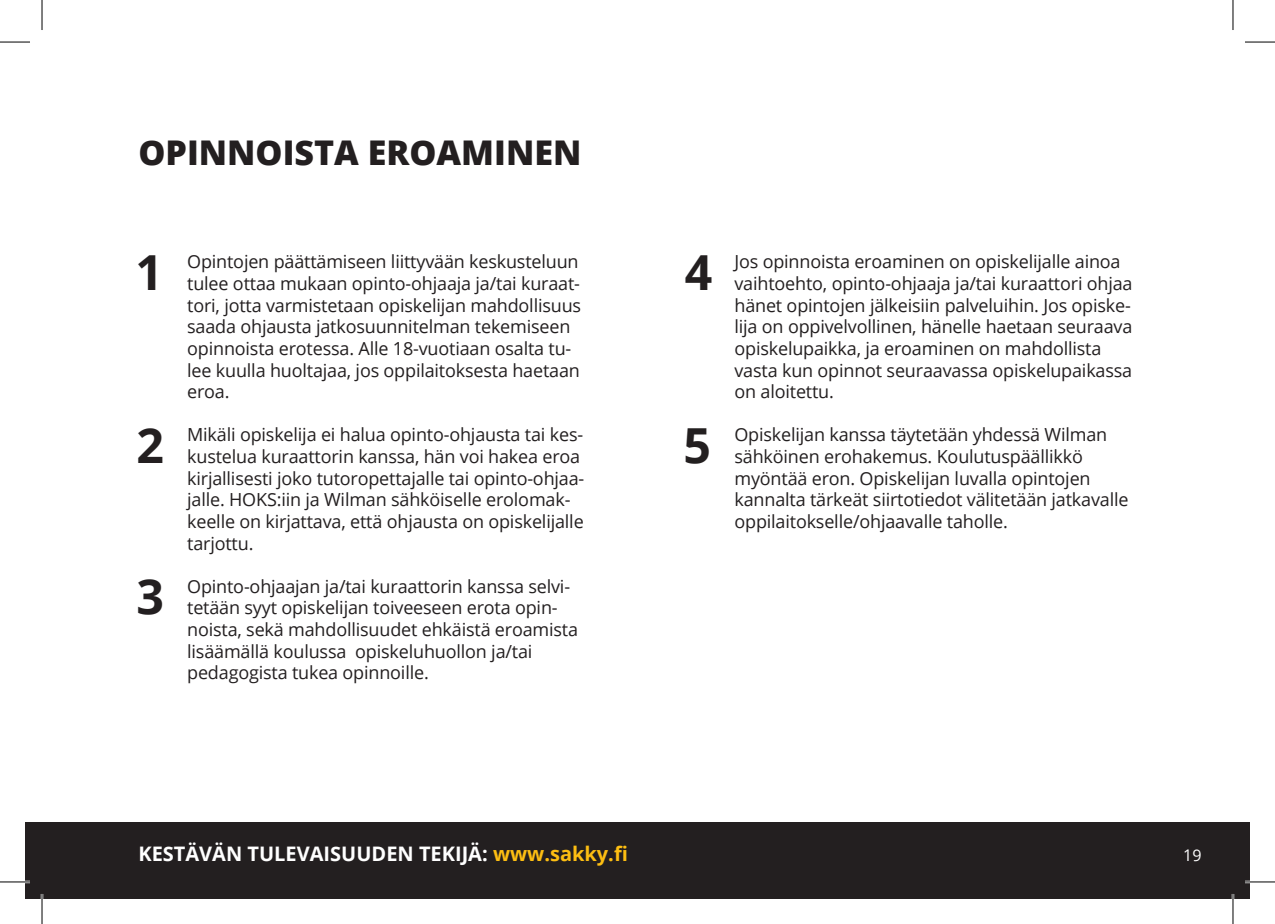
<style>
.page{position:relative;width:1275px;height:924px;background:#fff}
.page>*{position:absolute;margin:0;border:0;box-sizing:border-box;transform-origin:0 0}
.t1{font:700 48.2px "Open Sans";color:#231f20}
.t2{font:800 34px "Open Sans";color:#231f20}
.t3{font:700 20px "Open Sans";color:#fff}
.t4{font:18px/21.6px "Open Sans";letter-spacing:-.01em;color:#231f20}
.t5{font:16px "Open Sans";color:#fff}
.s1{color:#fdbe12}
</style>
<div class="page">
<div style="left:25px;top:822px;width:1225px;height:76px;background:#231f20"></div>
<hr style="left:1231px;top:893px;width:3px;height:30px;background:#fff">
<hr style="left:1232px;top:893px;width:1px;height:30px;background:#000">
<hr style="left:1232px;top:0;width:1px;height:30px;background:#000">
<hr style="left:41px;top:893px;width:2px;height:30px;background:#fff">
<hr style="left:42px;top:893px;width:1px;height:30px;background:#000">
<hr style="left:42px;top:0;width:1px;height:30px;background:#000">
<hr style="left:1245px;top:880px;width:30px;height:2px;background:#fff">
<hr style="left:1245px;top:881px;width:30px;height:1px;background:#000">
<hr style="left:0;top:880px;width:30px;height:2px;background:#fff">
<hr style="left:0;top:881px;width:30px;height:1px;background:#000">
<hr style="left:1245px;top:42px;width:30px;height:1px;background:#000">
<hr style="left:0;top:42px;width:30px;height:1px;background:#000">
<h2 class="t2" style="left:138px;top:126px;width:444px">OPINNOISTA EROAMINEN</h2>
<h1 class="t1" style="left:136px;top:238px;width:29px">1</h1>
<p class="t4" style="left:187px;top:250px;width:395px">Opintojen päättämiseen liittyvään keskusteluun tulee ottaa mukaan opinto-ohjaaja ja/tai kuraat&shy;tori, jotta varmistetaan opiskelijan mahdollisuus saada ohjausta jatkosuunnitelman tekemiseen opinnoista erotessa. Alle 18-vuotiaan osalta tu&shy;lee kuulla huoltajaa, jos oppilaitoksesta haetaan eroa.</p>
<h1 class="t1" style="left:137px;top:411px;width:29px">2</h1>
<p class="t4" style="left:187px;top:423px;width:399px">Mikäli opiskelija ei halua opinto-ohjausta tai kes&shy;kustelua kuraattorin kanssa, hän voi hakea eroa kirjallisesti joko tutoropettajalle tai opinto-ohjaa&shy;jalle. HOKS:iin ja Wilman sähköiselle erolomak&shy;keelle on kirjattava, että ohjausta on opiskelijalle tarjottu.</p>
<h1 class="t1" style="left:137px;top:562px;width:29px">3</h1>
<p class="t4" style="left:187px;top:574px;width:392px">Opinto-ohjaajan ja/tai kuraattorin kanssa selvi&shy;tetään syyt opiskelijan toiveeseen erota opin&shy;noista, sekä mahdollisuudet ehkäistä eroamista lisäämällä koulussa opiskeluhuollon ja/tai pedagogista tukea opinnoille.</p>
<h1 class="t1" style="left:685px;top:238px;width:29px">4</h1>
<p class="t4" style="left:734px;top:250px;width:400px">Jos opinnoista eroaminen on opiskelijalle ainoa vaihtoehto, opinto-ohjaaja ja/tai kuraattori ohjaa hänet opintojen jälkeisiin palveluihin. Jos opiske&shy;lija on oppivelvollinen, hänelle haetaan seuraava opiskelupaikka, ja eroaminen on mahdollista vasta kun opinnot seuraavassa opiskelupaikassa on aloitettu.</p>
<h1 class="t1" style="left:683px;top:411px;width:29px">5</h1>
<p class="t4" style="left:734px;top:423px;width:395px">Opiskelijan kanssa täytetään yhdessä Wilman sähköinen erohakemus. Koulutuspäällikkö myöntää eron. Opiskelijan luvalla opintojen kannalta tärkeät siirtotiedot välitetään jatkavalle oppilaitokselle/ohjaavalle taholle.</p>
<p class="t3" style="left:138px;top:838px;width:491px">KESTÄVÄN TULEVAISUUDEN TEKIJÄ: <span class="s1">www.sakky.fi</span></p>
<p class="t5" style="left:1183px;top:843px;width:20px">19</p>
</div>
